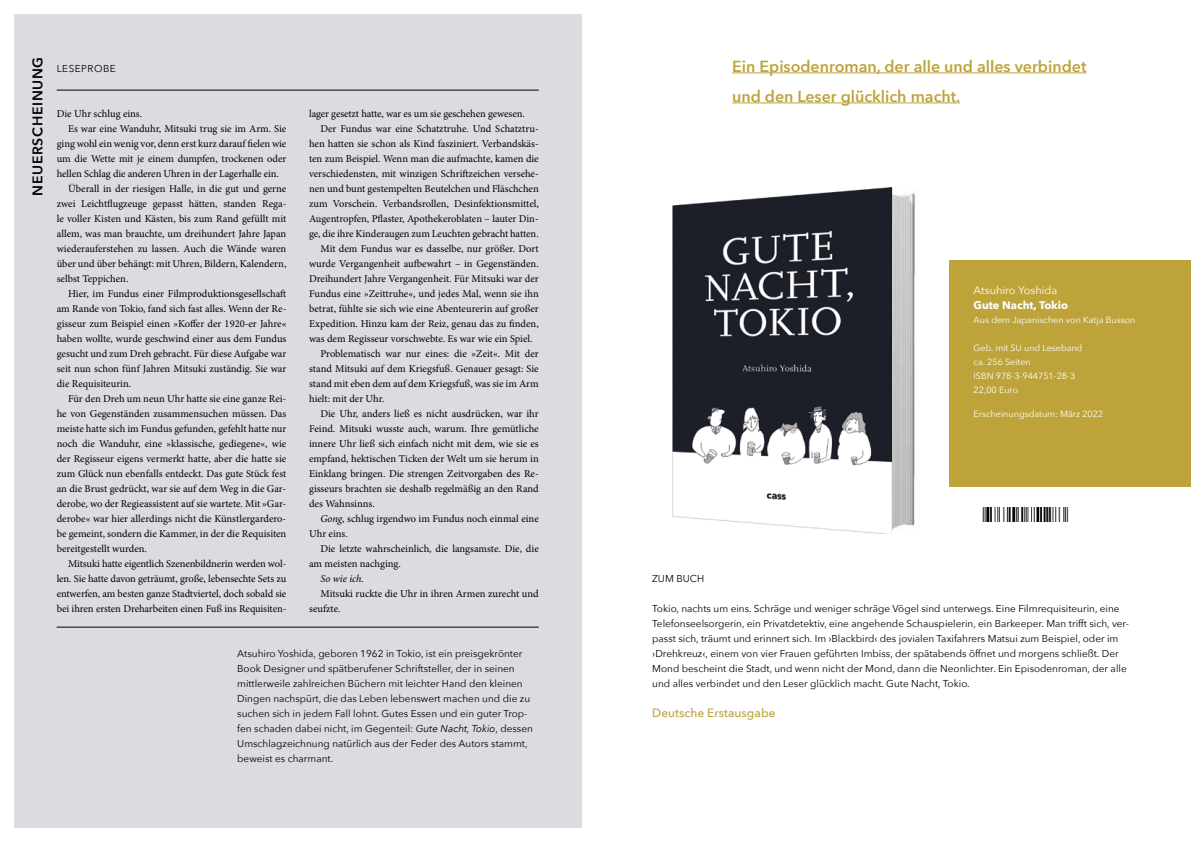
<style>
.page{position:relative;width:1191px;height:842px;background:#fff}
.page>*{position:absolute;margin:0;border:0;box-sizing:border-box;transform-origin:0 0}
.t1{font:600 16px/30px "Avenir Next";color:#bda339}
.t2{font:600 14px "Avenir Next";letter-spacing:.05em;color:#000}
.t3{font:500 12px "Avenir Next";color:#bda339}
.t4{font:11px "Avenir Next";color:#fff}
.t5{font:700 11px "Avenir Next";color:#fff}
.t6{font:10.5px/15px "Minion Pro";letter-spacing:-.005em;color:#000}
.t7{font:italic 10.5px "Minion Pro";letter-spacing:-.005em;color:#000}
.t8{font:10px/15px "Avenir Next";color:#000}
.t9{font:10px "Avenir Next";letter-spacing:.05em;color:#000}
.t10{font:9px/14px "Avenir Next";color:#fff}
.s1{font-style:italic}
</style>
<div class="page">
<img style="left:891px;top:188px;width:24px;height:342px">
<img style="left:672px;top:188px;width:219px;height:346px">
<div style="left:14px;top:14px;width:567px;height:814px;background:#dadce0"></div>
<div style="left:950px;top:261px;width:241px;height:226px;background:#bda339"></div>
<hr style="left:732px;top:72px;width:354px;height:1px;background:#bda339">
<hr style="left:732px;top:102px;width:228px;height:1px;background:#bda339">
<hr style="left:57px;top:90px;width:482px;height:1px;background:#000">
<hr style="left:57px;top:627px;width:482px;height:1px;background:#000">
<img style="left:982px;top:507px;width:87px;height:15px">
<h2 class="t2" style="left:26px;top:196px;width:141px;rotate:-90deg">NEUERSCHEINUNG</h2>
<p class="t9" style="left:57px;top:60px;width:61px">LESEPROBE</p>
<p class="t6" style="left:57px;top:106px;width:87px">Die Uhr schlug eins.</p>
<p class="t6" style="left:68px;top:121px;width:220px">Es war eine Wanduhr, Mitsuki trug sie im Arm. Sie</p>
<p class="t6" style="left:57px;top:136px;width:231px">ging wohl ein wenig vor, denn erst kurz darauf fielen wie</p>
<p class="t6" style="left:57px;top:151px;width:231px">um die Wette mit je einem dumpfen, trockenen oder</p>
<p class="t6" style="left:57px;top:166px;width:224px">hellen Schlag die anderen Uhren in der Lagerhalle ein.</p>
<p class="t6" style="left:68px;top:181px;width:220px">Überall in der riesigen Halle, in die gut und gerne</p>
<p class="t6" style="left:57px;top:196px;width:231px">zwei Leichtflugzeuge gepasst hätten, standen Rega-</p>
<p class="t6" style="left:57px;top:211px;width:231px">le voller Kisten und Kästen, bis zum Rand gefüllt mit</p>
<p class="t6" style="left:57px;top:226px;width:231px">allem, was man brauchte, um dreihundert Jahre Japan</p>
<p class="t6" style="left:57px;top:241px;width:231px">wiederauferstehen zu lassen. Auch die Wände waren</p>
<p class="t6" style="left:57px;top:256px;width:231px">über und über behängt: mit Uhren, Bildern, Kalendern,</p>
<p class="t6" style="left:57px;top:271px;width:73px">selbst Teppichen.</p>
<p class="t6" style="left:68px;top:286px;width:220px">Hier, im Fundus einer Filmproduktionsgesellschaft</p>
<p class="t6" style="left:57px;top:301px;width:231px">am Rande von Tokio, fand sich fast alles. Wenn der Re-</p>
<p class="t6" style="left:57px;top:316px;width:231px">gisseur zum Beispiel einen »Koffer der 1920-er Jahre«</p>
<p class="t6" style="left:57px;top:331px;width:231px">haben wollte, wurde geschwind einer aus dem Fundus</p>
<p class="t6" style="left:57px;top:346px;width:231px">gesucht und zum Dreh gebracht. Für diese Aufgabe war</p>
<p class="t6" style="left:57px;top:361px;width:231px">seit nun schon fünf Jahren Mitsuki zuständig. Sie war</p>
<p class="t6" style="left:57px;top:376px;width:76px">die Requisiteurin.</p>
<p class="t6" style="left:68px;top:391px;width:220px">Für den Dreh um neun Uhr hatte sie eine ganze Rei-</p>
<p class="t6" style="left:57px;top:406px;width:231px">he von Gegenständen zusammensuchen müssen. Das</p>
<p class="t6" style="left:57px;top:421px;width:231px">meiste hatte sich im Fundus gefunden, gefehlt hatte nur</p>
<p class="t6" style="left:57px;top:436px;width:231px">noch die Wanduhr, eine »klassische, gediegene«, wie</p>
<p class="t6" style="left:57px;top:451px;width:231px">der Regisseur eigens vermerkt hatte, aber die hatte sie</p>
<p class="t6" style="left:57px;top:466px;width:231px">zum Glück nun ebenfalls entdeckt. Das gute Stück fest</p>
<p class="t6" style="left:57px;top:481px;width:231px">an die Brust gedrückt, war sie auf dem Weg in die Gar-</p>
<p class="t6" style="left:57px;top:496px;width:231px">derobe, wo der Regieassistent auf sie wartete. Mit »Gar-</p>
<p class="t6" style="left:57px;top:511px;width:231px">derobe« war hier allerdings nicht die Künstlergardero-</p>
<p class="t6" style="left:57px;top:526px;width:231px">be gemeint, sondern die Kammer, in der die Requisiten</p>
<p class="t6" style="left:57px;top:541px;width:92px">bereitgestellt wurden.</p>
<p class="t6" style="left:68px;top:556px;width:220px">Mitsuki hatte eigentlich Szenenbildnerin werden wol-</p>
<p class="t6" style="left:57px;top:571px;width:231px">len. Sie hatte davon geträumt, große, lebensechte Sets zu</p>
<p class="t6" style="left:57px;top:586px;width:231px">entwerfen, am besten ganze Stadtviertel, doch sobald sie</p>
<p class="t6" style="left:57px;top:601px;width:231px">bei ihren ersten Dreharbeiten einen Fuß ins Requisiten-</p>
<p class="t6" style="left:309px;top:106px;width:217px">lager gesetzt hatte, war es um sie geschehen gewesen.</p>
<p class="t6" style="left:320px;top:121px;width:220px">Der Fundus war eine Schatztruhe. Und Schatztru-</p>
<p class="t6" style="left:309px;top:136px;width:231px">hen hatten sie schon als Kind fasziniert. Verbandskäs-</p>
<p class="t6" style="left:309px;top:151px;width:231px">ten zum Beispiel. Wenn man die aufmachte, kamen die</p>
<p class="t6" style="left:309px;top:166px;width:231px">verschiedensten, mit winzigen Schriftzeichen versehe-</p>
<p class="t6" style="left:309px;top:181px;width:231px">nen und bunt gestempelten Beutelchen und Fläschchen</p>
<p class="t6" style="left:309px;top:196px;width:231px">zum Vorschein. Verbandsrollen, Desinfektionsmittel,</p>
<p class="t6" style="left:309px;top:211px;width:231px">Augentropfen, Pflaster, Apothekeroblaten – lauter Din-</p>
<p class="t6" style="left:309px;top:226px;width:231px">ge, die ihre Kinderaugen zum Leuchten gebracht hatten.</p>
<p class="t6" style="left:320px;top:241px;width:220px">Mit dem Fundus war es dasselbe, nur größer. Dort</p>
<p class="t6" style="left:309px;top:256px;width:231px">wurde Vergangenheit aufbewahrt – in Gegenständen.</p>
<p class="t6" style="left:309px;top:271px;width:231px">Dreihundert Jahre Vergangenheit. Für Mitsuki war der</p>
<p class="t6" style="left:309px;top:286px;width:231px">Fundus eine »Zeittruhe«, und jedes Mal, wenn sie ihn</p>
<p class="t6" style="left:309px;top:301px;width:231px">betrat, fühlte sie sich wie eine Abenteurerin auf großer</p>
<p class="t6" style="left:309px;top:316px;width:231px">Expedition. Hinzu kam der Reiz, genau das zu finden,</p>
<p class="t6" style="left:309px;top:331px;width:225px">was dem Regisseur vorschwebte. Es war wie ein Spiel.</p>
<p class="t6" style="left:320px;top:346px;width:220px">Problematisch war nur eines: die »Zeit«. Mit der</p>
<p class="t6" style="left:309px;top:361px;width:231px">stand Mitsuki auf dem Kriegsfuß. Genauer gesagt: Sie</p>
<p class="t6" style="left:309px;top:376px;width:231px">stand mit eben dem auf dem Kriegsfuß, was sie im Arm</p>
<p class="t6" style="left:309px;top:391px;width:77px">hielt: mit der Uhr.</p>
<p class="t6" style="left:320px;top:406px;width:220px">Die Uhr, anders ließ es nicht ausdrücken, war ihr</p>
<p class="t6" style="left:309px;top:421px;width:231px">Feind. Mitsuki wusste auch, warum. Ihre gemütliche</p>
<p class="t6" style="left:309px;top:436px;width:231px">innere Uhr ließ sich einfach nicht mit dem, wie sie es</p>
<p class="t6" style="left:309px;top:451px;width:231px">empfand, hektischen Ticken der Welt um sie herum in</p>
<p class="t6" style="left:309px;top:466px;width:231px">Einklang bringen. Die strengen Zeitvorgaben des Re-</p>
<p class="t6" style="left:309px;top:481px;width:231px">gisseurs brachten sie deshalb regelmäßig an den Rand</p>
<p class="t6" style="left:309px;top:496px;width:67px">des Wahnsinns.</p>
<p class="t6" style="left:320px;top:511px;width:220px"><span class="s1">Gong</span>, schlug irgendwo im Fundus noch einmal eine</p>
<p class="t6" style="left:309px;top:526px;width:40px">Uhr eins.</p>
<p class="t6" style="left:320px;top:541px;width:220px">Die letzte wahrscheinlich, die langsamste. Die, die</p>
<p class="t6" style="left:309px;top:556px;width:93px">am meisten nachging.</p>
<p class="t7" style="left:320px;top:571px;width:45px">So wie ich.</p>
<p class="t6" style="left:309px;top:586px;width:231px;text-indent:11px">Mitsuki ruckte die Uhr in ihren Armen zurecht und seufzte.</p>
<p class="t8" style="left:237px;top:645px;width:297px">Atsuhiro Yoshida, geboren 1962 in Tokio, ist ein preisgekrönter Book Designer und spätberufener Schriftsteller, der in seinen mittlerweile zahlreichen Büchern mit leichter Hand den kleinen Dingen nachspürt, die das Leben lebenswert machen und die zu suchen sich in jedem Fall lohnt. Gutes Essen und ein guter Trop&shy;fen schaden dabei nicht, im Gegenteil: <span class="s1">Gute Nacht, Tokio</span>, dessen Umschlagzeichnung natürlich aus der Feder des Autors stammt, beweist es charmant.</p>
<h1 class="t1" style="left:732px;top:51px;width:356px">Ein Episodenroman, der alle und alles verbindet und den Leser glücklich macht.</h1>
<p class="t8" style="left:652px;top:570px;width:54px">ZUM BUCH</p>
<p class="t4" style="left:973px;top:281px;width:85px">Atsuhiro Yoshida</p>
<p class="t5" style="left:973px;top:296px;width:96px">Gute Nacht, Tokio</p>
<p class="t10" style="left:973px;top:313px;width:163px">Aus dem Japanischen von Katja Busson</p>
<p class="t10" style="left:973px;top:341px;width:110px">Geb. mit SU und Leseband ca. 256 Seiten<br>ISBN 978-3-944751-28-3<br>22,00 Euro</p>
<p class="t10" style="left:973px;top:407px;width:131px">Erscheinungsdatum: März 2022</p>
<p class="t8" style="left:652px;top:600px;width:478px">Tokio, nachts um eins. Schräge und weniger schräge Vögel sind unterwegs. Eine Filmrequisiteurin, eine Telefonseelsorgerin, ein Privatdetektiv, eine angehende Schauspielerin, ein Barkeeper. Man trifft sich, ver&shy;passt sich, träumt und erinnert sich. Im ›Blackbird‹ des jovialen Taxifahrers Matsui zum Beispiel, oder im ›Drehkreuz‹, einem von vier Frauen geführten Imbiss, der spätabends öffnet und morgens schließt. Der Mond bescheint die Stadt, und wenn nicht der Mond, dann die Neonlichter. Ein Episodenroman, der alle und alles verbindet und den Leser glücklich macht. Gute Nacht, Tokio.</p>
<p class="t3" style="left:652px;top:702px;width:125px">Deutsche Erstausgabe</p>
</div>
